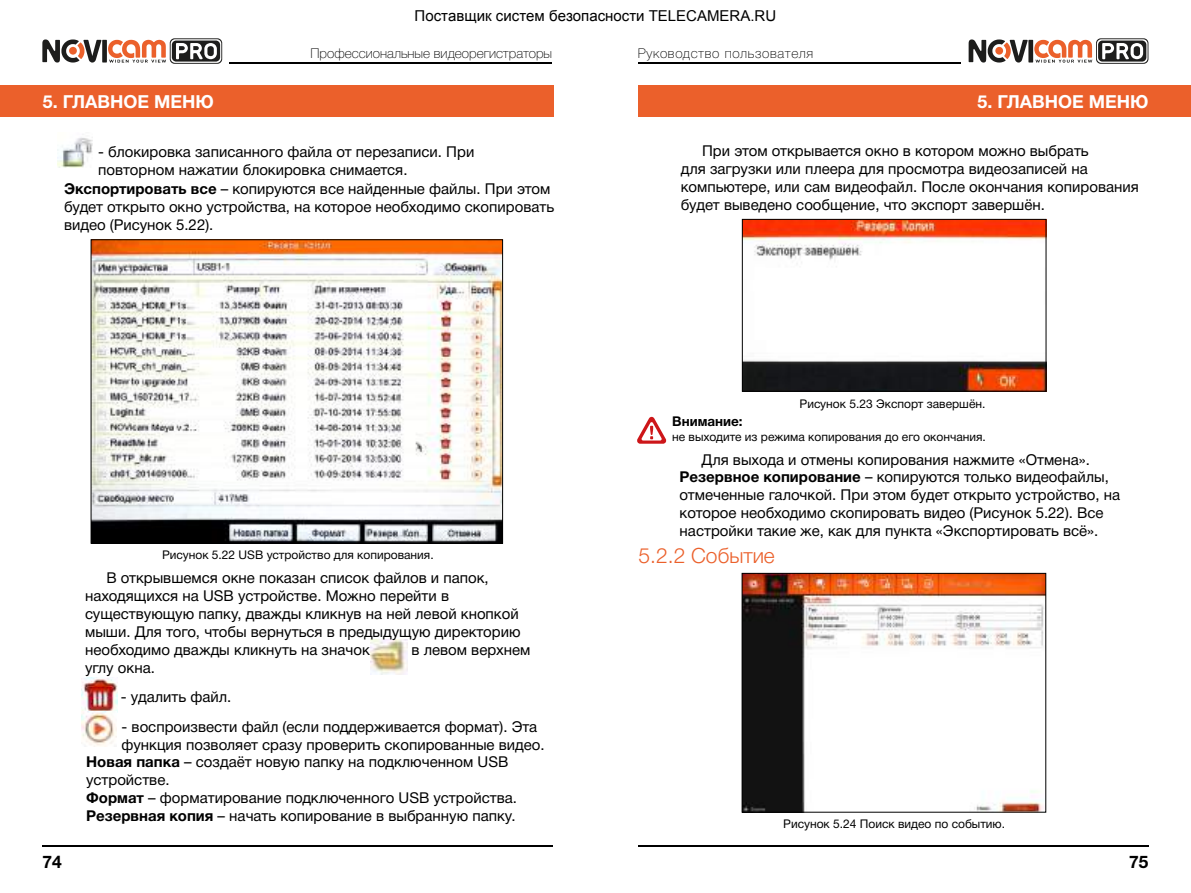
<style>
.page{position:relative;width:1191px;height:893px;background:#fff}
.page>*{position:absolute;margin:0;border:0;box-sizing:border-box;transform-origin:0 0}
.t1{font:21px "Helvetica 4 Light";color:#eb602b}
.t2{font:18px "Helvetica 7 Bold";color:#fff}
.t3{font:17.4px "Helvetica 7 Bold";color:#000}
.t4{font:15px/18px "Helvetica 5 Normal";color:#000}
.t5{font:13.5px "Helvetica 3 Thin";color:#000}
.t6{font:13.5px "Helvetica 3 Thin";letter-spacing:.05em;color:#000}
.t7{font:13.5px "Helvetica 7 Bold";color:#000}
.t8{font:12px "Helvetica 5 Normal";color:#000}
.s1{font-family:"Helvetica 7 Bold"}
</style>
<div class="page">
<hr style="left:638px;top:62px;width:323px;height:1px;background:#000">
<hr style="left:230px;top:62px;width:322px;height:1px;background:#000">
<hr style="left:43px;top:846px;width:510px;height:1px;background:#000">
<hr style="left:638px;top:846px;width:510px;height:1px;background:#000">
<svg style="left:968px;top:38px;width:180px;height:26px"></svg>
<svg style="left:42px;top:38px;width:180px;height:26px"></svg>
<div style="left:638px;top:85px;width:553px;height:32px;background:#eb602b"></div>
<div style="left:0;top:85px;width:553px;height:32px;background:#eb602b"></div>
<img style="left:81px;top:678px;width:36px;height:68px">
<img style="left:371px;top:640px;width:36px;height:34px">
<img style="left:58px;top:137px;width:35px;height:31px">
<img style="left:93px;top:241px;width:408px;height:301px">
<div style="left:91px;top:239px;width:412px;height:305px;border:1px solid #000"></div>
<img style="left:744px;top:221px;width:300px;height:169px">
<div style="left:742px;top:219px;width:304px;height:173px;border:1px solid #000"></div>
<svg style="left:637px;top:417px;width:29px;height:27px"></svg>
<img style="left:743px;top:575px;width:301px;height:236px">
<div style="left:741px;top:573px;width:305px;height:240px;border:1px solid #000"></div>
<p class="t5" style="left:310px;top:45px;width:243px">Профессиональные видеорегистраторы</p>
<p class="t6" style="left:638px;top:45px;width:177px">Руководство пользователя</p>
<p class="t2" style="left:43px;top:91px;width:172px">5. ГЛАВНОЕ МЕНЮ</p>
<p class="t2" style="left:977px;top:91px;width:172px">5. ГЛАВНОЕ МЕНЮ</p>
<p class="t4" style="left:98px;top:143px;width:378px">- блокировка записанного файла от перезаписи. При повторном нажатии блокировка снимается.</p>
<p class="t4" style="left:64px;top:180px;width:492px"><span class="s1">Экспортировать все</span> – копируются все найденные файлы. При этом будет открыто окно устройства, на которое необходимо скопировать видео (Рисунок 5.22).</p>
<p class="t8" style="left:162px;top:548px;width:273px">Рисунок 5.22 USB устройство для копирования.</p>
<p class="t4" style="left:85px;top:569px;width:437px;text-indent:21px">В открывшемся окне показан список файлов и папок, находящихся на USB устройстве. Можно перейти в существующую папку, дважды кликнув на ней левой кнопкой мыши. Для того, чтобы вернуться в предыдущую директорию необходимо дважды кликнуть на значок</p>
<p class="t4" style="left:411px;top:641px;width:120px">в левом верхнем</p>
<p class="t4" style="left:85px;top:659px;width:71px">углу окна.</p>
<p class="t3" style="left:43px;top:852px;width:21px">74</p>
<p class="t4" style="left:121px;top:688px;width:112px">- удалить файл.</p>
<p class="t4" style="left:122px;top:718px;width:424px">- воспроизвести файл (если поддерживается формат). Эта функция позволяет сразу проверить скопированные видео.</p>
<p class="t4" style="left:86px;top:752px;width:432px"><span class="s1">Новая папка</span> – создаёт новую папку на подключенном USB устройстве.<br><span class="s1">Формат</span> – форматирование подключенного USB устройства.<br><span class="s1">Резервная копия</span> – начать копирование в выбранную папку.</p>
<p class="t4" style="left:681px;top:142px;width:459px;text-indent:21px">При этом открывается окно в котором можно выбрать<br>для загрузки или плеера для просмотра видеозаписей на компьютере, или сам видеофайл. После окончания копирования будет выведено сообщение, что экспорт завершён.</p>
<p class="t8" style="left:799px;top:397px;width:187px">Рисунок 5.23 Экспорт завершён.</p>
<p class="t7" style="left:672px;top:414px;width:72px">Внимание:</p>
<p class="t8" style="left:672px;top:430px;width:315px">не выходите из режима копирования до его окончания.</p>
<p class="t4" style="left:679px;top:451px;width:442px;text-indent:22px">Для выхода и отмены копирования нажмите «Отмена».<br><span class="s1">Резервное копирование</span> – копируются только видеофайлы, отмеченные галочкой. При этом будет открыто устройство, на которое необходимо скопировать видео (Рисунок 5.22). Все настройки такие же, как для пункта «Экспортировать всё».</p>
<h1 class="t1" style="left:638px;top:544px;width:138px">5.2.2 Событие</h1>
<p class="t8" style="left:783px;top:817px;width:223px">Рисунок 5.24 Поиск видео по событию.</p>
<p class="t3" style="left:1129px;top:852px;width:21px">75</p>
</div>
